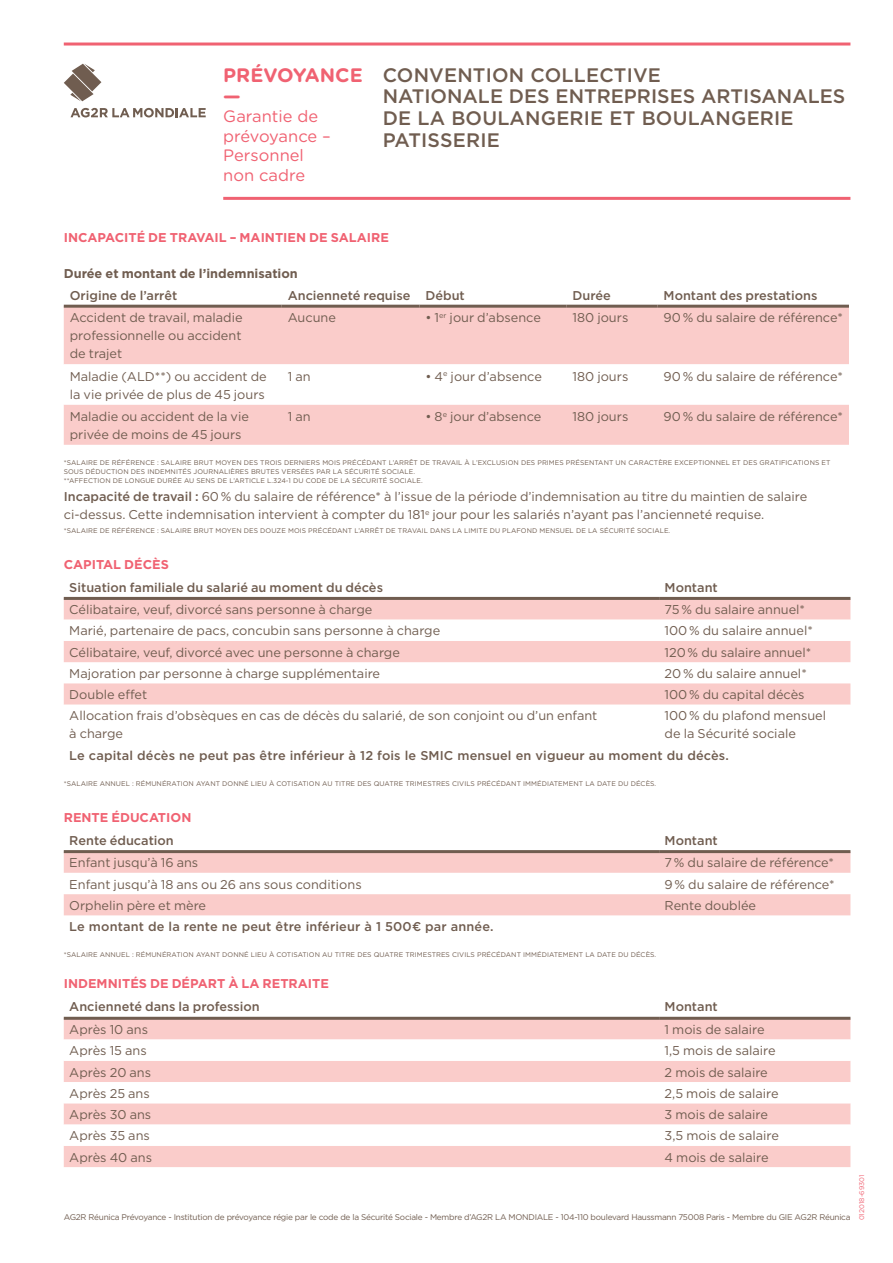
<style>
.page{position:relative;width:893px;height:1263px;background:#fff}
.page>*{position:absolute;margin:0;border:0;box-sizing:border-box;transform-origin:0 0}
.t1{font:500 19.5px/21.8px "Gotham";letter-spacing:.01em;color:#705d50}
.t2{font:700 19.5px/21px "Gotham Rounded";color:#f06272}
.t3{font:16.5px/19.5px "Gotham Rounded";color:#f06272}
.t4{font:12.75px/18px "Gotham";color:#705d50}
.t5{font:500 12.75px "Gotham";color:#705d50}
.t6{font:700 12.75px "Gotham";color:#f06272}
.t7{font:700 12.75px "Gotham";color:#705d50}
.t8{font:8.25px "Gotham";letter-spacing:-.03em;color:#705d50}
.t9{font:6.75px/9px "Gotham";letter-spacing:.01em;color:#705d50}
.t10{font:6.75px "Gotham";letter-spacing:.005em;color:#f06272}
.s1{font-weight:500}
</style>
<div class="page">
<div style="left:64px;top:308px;width:785px;height:137px;background:#faccca"></div>
<svg style="left:64px;top:364px;width:785px;height:41px"></svg>
<hr style="left:64px;top:305px;width:218px;height:3px;background:#705d50">
<hr style="left:282px;top:305px;width:137px;height:3px;background:#705d50">
<hr style="left:419px;top:305px;width:148px;height:3px;background:#705d50">
<hr style="left:567px;top:305px;width:91px;height:3px;background:#705d50">
<hr style="left:658px;top:305px;width:191px;height:3px;background:#705d50">
<svg style="left:64px;top:596px;width:786px;height:1px"></svg>
<div style="left:64px;top:600px;width:786px;height:20px;background:#faccca"></div>
<svg style="left:64px;top:641px;width:786px;height:64px;fill:#faccca"></svg>
<hr style="left:64px;top:597px;width:595px;height:3px;background:#705d50">
<hr style="left:659px;top:597px;width:191px;height:3px;background:#705d50">
<svg style="left:64px;top:915px;width:786px;height:1px"></svg>
<svg style="left:64px;top:853px;width:786px;height:62px;background:#f9ccca"></svg>
<svg style="left:64px;top:873px;width:786px;height:21px"></svg>
<hr style="left:64px;top:850px;width:595px;height:3px;background:#705d50">
<hr style="left:659px;top:850px;width:191px;height:3px;background:#705d50">
<div style="left:64px;top:1020px;width:786px;height:147px;background:#faccca"></div>
<svg style="left:64px;top:1039px;width:786px;height:22px"></svg>
<svg style="left:64px;top:1082px;width:786px;height:64px"></svg>
<hr style="left:64px;top:1017px;width:595px;height:3px;background:#705d50">
<hr style="left:659px;top:1017px;width:191px;height:3px;background:#705d50">
<hr style="left:64px;top:43px;width:786px;height:3px;background:#f06272">
<hr style="left:223px;top:197px;width:627px;height:3px;background:#f06272">
<svg style="left:71px;top:108px;width:135px;height:9px"></svg>
<svg style="left:64px;top:64px;width:37px;height:37px"></svg>
<h1 class="t2" style="left:223px;top:64px;width:141px">PRÉVOYANCE —</h1>
<p class="t3" style="left:223px;top:106px;width:109px">Garantie de prévoyance –<br>Personnel non cadre</p>
<h1 class="t1" style="left:383px;top:64px;width:464px">CONVENTION COLLECTIVE<br>NATIONALE DES ENTREPRISES ARTISANALES<br>DE LA BOULANGERIE ET BOULANGERIE<br>PATISSERIE</h1>
<p class="t6" style="left:64px;top:229px;width:327px">INCAPACITÉ DE TRAVAIL – MAINTIEN DE SALAIRE</p>
<p class="t7" style="left:64px;top:265px;width:236px">Durée et montant de l’indemnisation</p>
<p class="t5" style="left:70px;top:287px;width:109px">Origine de l’arrêt</p>
<p class="t5" style="left:288px;top:287px;width:179px">Ancienneté requise Début</p>
<p class="t5" style="left:573px;top:287px;width:40px">Durée</p>
<p class="t5" style="left:664px;top:287px;width:155px">Montant des prestations</p>
<p class="t4" style="left:70px;top:309px;width:174px;text-align:justify">Accident de travail, maladie professionnelle ou accident de trajet</p>
<p class="t4" style="left:288px;top:309px;width:50px">Aucune</p>
<p class="t4" style="left:425px;top:309px;width:117px">• 1<sup>er</sup> jour d’absence</p>
<p class="t4" style="left:573px;top:309px;width:57px">180 jours</p>
<p class="t4" style="left:664px;top:309px;width:181px">90 % du salaire de référence*</p>
<p class="t4" style="left:70px;top:367px;width:198px">Maladie (ALD**) ou accident de la vie privée de plus de 45 jours</p>
<p class="t4" style="left:288px;top:367px;width:24px">1 an</p>
<p class="t4" style="left:425px;top:367px;width:118px">• 4<sup>e</sup> jour d’absence</p>
<p class="t4" style="left:573px;top:367px;width:57px">180 jours</p>
<p class="t4" style="left:664px;top:367px;width:181px">90 % du salaire de référence*</p>
<p class="t4" style="left:70px;top:407px;width:181px">Maladie ou accident de la vie privée de moins de 45 jours</p>
<p class="t4" style="left:288px;top:407px;width:24px">1 an</p>
<p class="t4" style="left:425px;top:407px;width:117px">• 8<sup>e</sup> jour d’absence</p>
<p class="t4" style="left:573px;top:407px;width:57px">180 jours</p>
<p class="t4" style="left:664px;top:407px;width:181px">90 % du salaire de référence*</p>
<p class="t9" style="left:64px;top:458px;width:768px">*SALAIRE DE RÉFÉRENCE : SALAIRE BRUT MOYEN DES TROIS DERNIERS MOIS PRÉCÉDANT L’ARRÊT DE TRAVAIL À L’EXCLUSION DES PRIMES PRÉSENTANT UN CARACTÈRE EXCEPTIONNEL ET DES GRATIFICATIONS ET<br>SOUS DÉDUCTION DES INDEMNITÉS JOURNALIÈRES BRUTES VERSÉES PAR LA SÉCURITÉ SOCIALE.<br>**AFFECTION DE LONGUE DURÉE AU SENS DE L’ARTICLE L.324-1 DU CODE DE LA SÉCURITÉ SOCIALE.</p>
<p class="t4" style="left:64px;top:487px;width:745px"><span class="s1">Incapacité de travail :</span> 60 % du salaire de référence* à l’issue de la période d’indemnisation au titre du maintien de salaire ci-dessus. Cette indemnisation intervient à compter du 181<sup>e</sup> jour pour les salariés n’ayant pas l’ancienneté requise.</p>
<p class="t9" style="left:64px;top:525px;width:608px">*SALAIRE DE RÉFÉRENCE : SALAIRE BRUT MOYEN DES DOUZE MOIS PRÉCÉDANT L’ARRÊT DE TRAVAIL DANS LA LIMITE DU PLAFOND MENSUEL DE LA SÉCURITÉ SOCIALE.</p>
<p class="t6" style="left:64px;top:556px;width:107px">CAPITAL DÉCÈS</p>
<p class="t5" style="left:69px;top:579px;width:315px">Situation familiale du salarié au moment du décès</p>
<p class="t5" style="left:665px;top:579px;width:55px">Montant</p>
<p class="t4" style="left:69px;top:600px;width:305px">Célibataire, veuf, divorcé sans personne à charge</p>
<p class="t4" style="left:665px;top:600px;width:142px">75 % du salaire annuel*</p>
<p class="t4" style="left:69px;top:622px;width:372px">Marié, partenaire de pacs, concubin sans personne à charge</p>
<p class="t4" style="left:665px;top:622px;width:150px">100 % du salaire annuel*</p>
<p class="t4" style="left:69px;top:643px;width:332px">Célibataire, veuf, divorcé avec une personne à charge</p>
<p class="t4" style="left:665px;top:643px;width:148px">120 % du salaire annuel*</p>
<p class="t4" style="left:69px;top:664px;width:312px">Majoration par personne à charge supplémentaire</p>
<p class="t4" style="left:665px;top:664px;width:144px">20 % du salaire annuel*</p>
<p class="t4" style="left:69px;top:685px;width:79px">Double effet</p>
<p class="t4" style="left:665px;top:685px;width:141px">100 % du capital décès</p>
<p class="t4" style="left:69px;top:707px;width:530px">Allocation frais d’obsèques en cas de décès du salarié, de son conjoint ou d’un enfant à charge</p>
<p class="t4" style="left:665px;top:707px;width:163px">100 % du plafond mensuel de la Sécurité sociale</p>
<p class="t5" style="left:69px;top:747px;width:661px">Le capital décès ne peut pas être inférieur à 12 fois le SMIC mensuel en vigueur au moment du décès.</p>
<p class="t9" style="left:64px;top:779px;width:594px">*SALAIRE ANNUEL : RÉMUNÉRATION AYANT DONNÉ LIEU À COTISATION AU TITRE DES QUATRE TRIMESTRES CIVILS PRÉCÉDANT IMMÉDIATEMENT LA DATE DU DÉCÈS.</p>
<p class="t6" style="left:64px;top:809px;width:129px">RENTE ÉDUCATION</p>
<p class="t5" style="left:69px;top:832px;width:106px">Rente éducation</p>
<p class="t5" style="left:665px;top:832px;width:55px">Montant</p>
<p class="t4" style="left:69px;top:853px;width:130px">Enfant jusqu’à 16 ans</p>
<p class="t4" style="left:665px;top:853px;width:171px">7 % du salaire de référence*</p>
<p class="t4" style="left:69px;top:875px;width:294px">Enfant jusqu’à 18 ans ou 26 ans sous conditions</p>
<p class="t4" style="left:665px;top:875px;width:172px">9 % du salaire de référence*</p>
<p class="t4" style="left:69px;top:896px;width:138px">Orphelin père et mère</p>
<p class="t4" style="left:665px;top:896px;width:93px">Rente doublée</p>
<p class="t5" style="left:69px;top:918px;width:426px">Le montant de la rente ne peut être inférieur à 1 500€ par année.</p>
<p class="t9" style="left:64px;top:950px;width:594px">*SALAIRE ANNUEL : RÉMUNÉRATION AYANT DONNÉ LIEU À COTISATION AU TITRE DES QUATRE TRIMESTRES CIVILS PRÉCÉDANT IMMÉDIATEMENT LA DATE DU DÉCÈS.</p>
<p class="t6" style="left:64px;top:975px;width:267px">INDEMNITÉS DE DÉPART À LA RETRAITE</p>
<p class="t5" style="left:69px;top:998px;width:192px">Ancienneté dans la profession</p>
<p class="t5" style="left:665px;top:998px;width:55px">Montant</p>
<p class="t4" style="left:69px;top:1020px;width:80px">Après 10 ans</p>
<p class="t4" style="left:665px;top:1020px;width:102px">1 mois de salaire</p>
<p class="t4" style="left:69px;top:1041px;width:79px">Après 15 ans</p>
<p class="t4" style="left:665px;top:1041px;width:113px">1,5 mois de salaire</p>
<p class="t4" style="left:69px;top:1063px;width:83px">Après 20 ans</p>
<p class="t4" style="left:665px;top:1063px;width:105px">2 mois de salaire</p>
<p class="t4" style="left:69px;top:1084px;width:82px">Après 25 ans</p>
<p class="t4" style="left:665px;top:1084px;width:116px">2,5 mois de salaire</p>
<p class="t4" style="left:69px;top:1105px;width:83px">Après 30 ans</p>
<p class="t4" style="left:665px;top:1105px;width:105px">3 mois de salaire</p>
<p class="t4" style="left:69px;top:1126px;width:82px">Après 35 ans</p>
<p class="t4" style="left:665px;top:1126px;width:116px">3,5 mois de salaire</p>
<p class="t4" style="left:69px;top:1148px;width:84px">Après 40 ans</p>
<p class="t4" style="left:665px;top:1148px;width:106px">4 mois de salaire</p>
<p class="t8" style="left:64px;top:1212px;width:788px">AG2R Réunica Prévoyance - Institution de prévoyance régie par le code de la Sécurité Sociale - Membre d’AG2R LA MONDIALE - 104-110 boulevard Haussmann 75008 Paris - Membre du GIE AG2R Réunica</p>
<p class="t10" style="left:858px;top:1220px;width:48px;rotate:-90deg">012018-69301</p>
</div>
